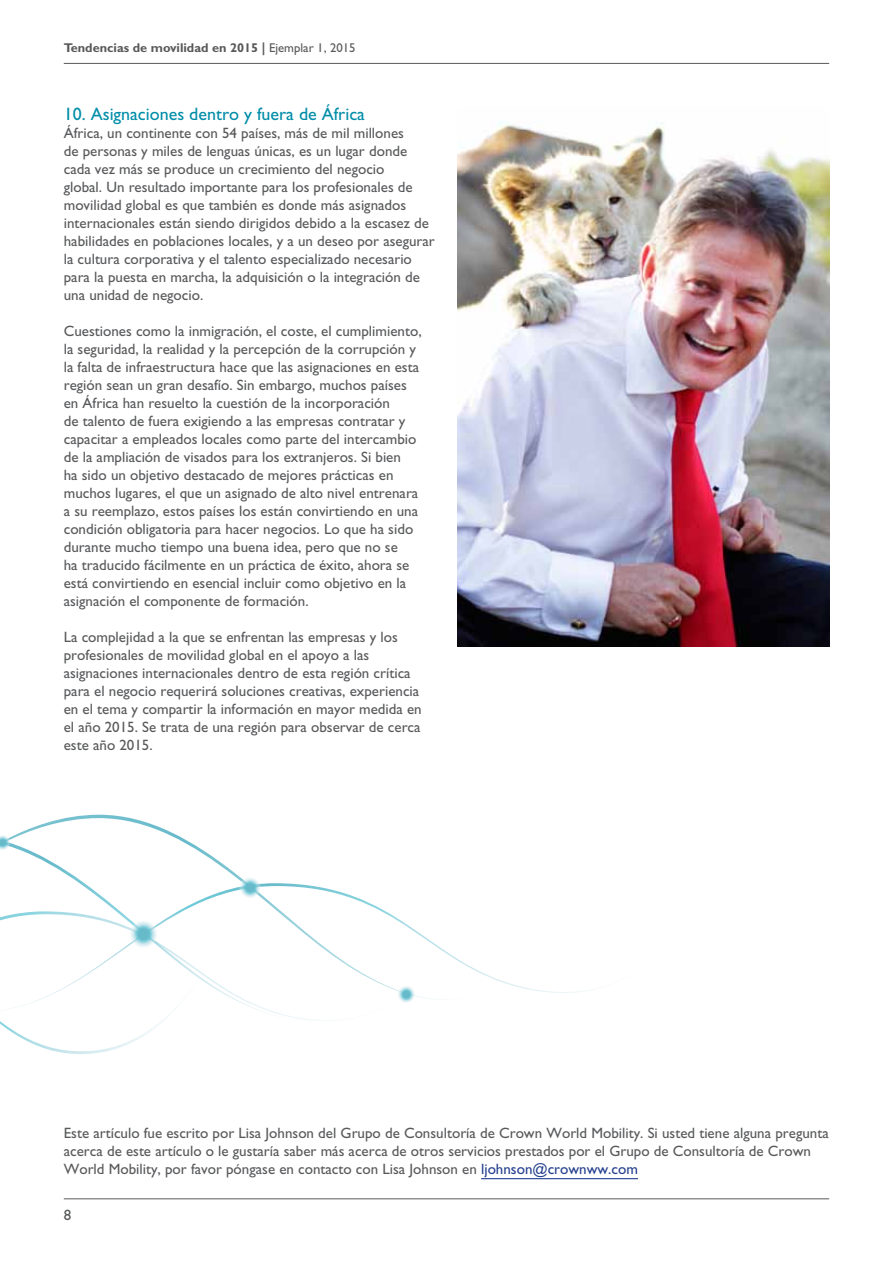
<style>
.page{position:relative;width:893px;height:1263px;background:#fff}
.page>*{position:absolute;margin:0;border:0;box-sizing:border-box;transform-origin:0 0}
.t1{font:18px "Gill Sans";color:#008da8}
.t2{font:15px/18px "Gill Sans";color:#58595b}
.t3{font:700 12.75px "Gill Sans";color:#58595b}
.s1{font-weight:400}
.s2{color:#25408f}
</style>
<div class="page">
<hr style="left:64px;top:63px;width:765px;height:1px;background:#58595b">
<hr style="left:64px;top:1198px;width:765px;height:1px;background:#58595b">
<hr style="left:481px;top:1178px;width:157px;height:1px;background:#25408f">
<svg style="left:0;top:835px;width:10px;height:15px"></svg>
<svg style="left:129px;top:919px;width:28px;height:28px"></svg>
<svg style="left:397px;top:986px;width:18px;height:17px"></svg>
<svg style="left:239px;top:876px;width:22px;height:22px"></svg>
<img style="left:457px;top:122px;width:372px;height:524px">
<p class="t3" style="left:64px;top:40px;width:293px">Tendencias de movilidad en 2015 | <span class="s1">Ejemplar 1, 2015</span></p>
<p class="t1" style="left:64px;top:103px;width:303px">10. Asignaciones dentro y fuera de África</p>
<p class="t2" style="left:64px;top:124px;width:373px">África, un continente con 54 países, más de mil millones<br>de personas y miles de lenguas únicas, es un lugar donde cada vez más se produce un crecimiento del negocio<br>global. Un resultado importante para los profesionales de movilidad global es que también es donde más asignados internacionales están siendo dirigidos debido a la escasez de habilidades en poblaciones locales, y a un deseo por asegurar la cultura corporativa y el talento especializado necesario para la puesta en marcha, la adquisición o la integración de una unidad de negocio.</p>
<p class="t2" style="left:64px;top:322px;width:359px">Cuestiones como la inmigración, el coste, el cumplimiento, la seguridad, la realidad y la percepción de la corrupción y la falta de infraestructura hace que las asignaciones en esta región sean un gran desafío. Sin embargo, muchos países en África han resuelto la cuestión de la incorporación<br>de talento de fuera exigiendo a las empresas contratar y capacitar a empleados locales como parte del intercambio de la ampliación de visados para los extranjeros. Si bien<br>ha sido un objetivo destacado de mejores prácticas en muchos lugares, el que un asignado de alto nivel entrenara a su reemplazo, estos países los están convirtiendo en una condición obligatoria para hacer negocios. Lo que ha sido durante mucho tiempo una buena idea, pero que no se<br>ha traducido fácilmente en un práctica de éxito, ahora se está convirtiendo en esencial incluir como objetivo en la asignación el componente de formación.</p>
<p class="t2" style="left:64px;top:628px;width:359px">La complejidad a la que se enfrentan las empresas y los profesionales de movilidad global en el apoyo a las asignaciones internacionales dentro de esta región crítica para el negocio requerirá soluciones creativas, experiencia en el tema y compartir la información en mayor medida en el año 2015. Se trata de una región para observar de cerca este año 2015.</p>
<p class="t2" style="left:64px;top:1124px;width:766px">Este artículo fue escrito por Lisa Johnson del Grupo de Consultoría de Crown World Mobility. Si usted tiene alguna pregunta acerca de este artículo o le gustaría saber más acerca de otros servicios prestados por el Grupo de Consultoría de Crown<br>World Mobility, por favor póngase en contacto con Lisa Johnson en <span class="s2">ljohnson@crownww.com</span></p>
<p class="t2" style="left:64px;top:1206px;width:9px">8</p>
</div>
